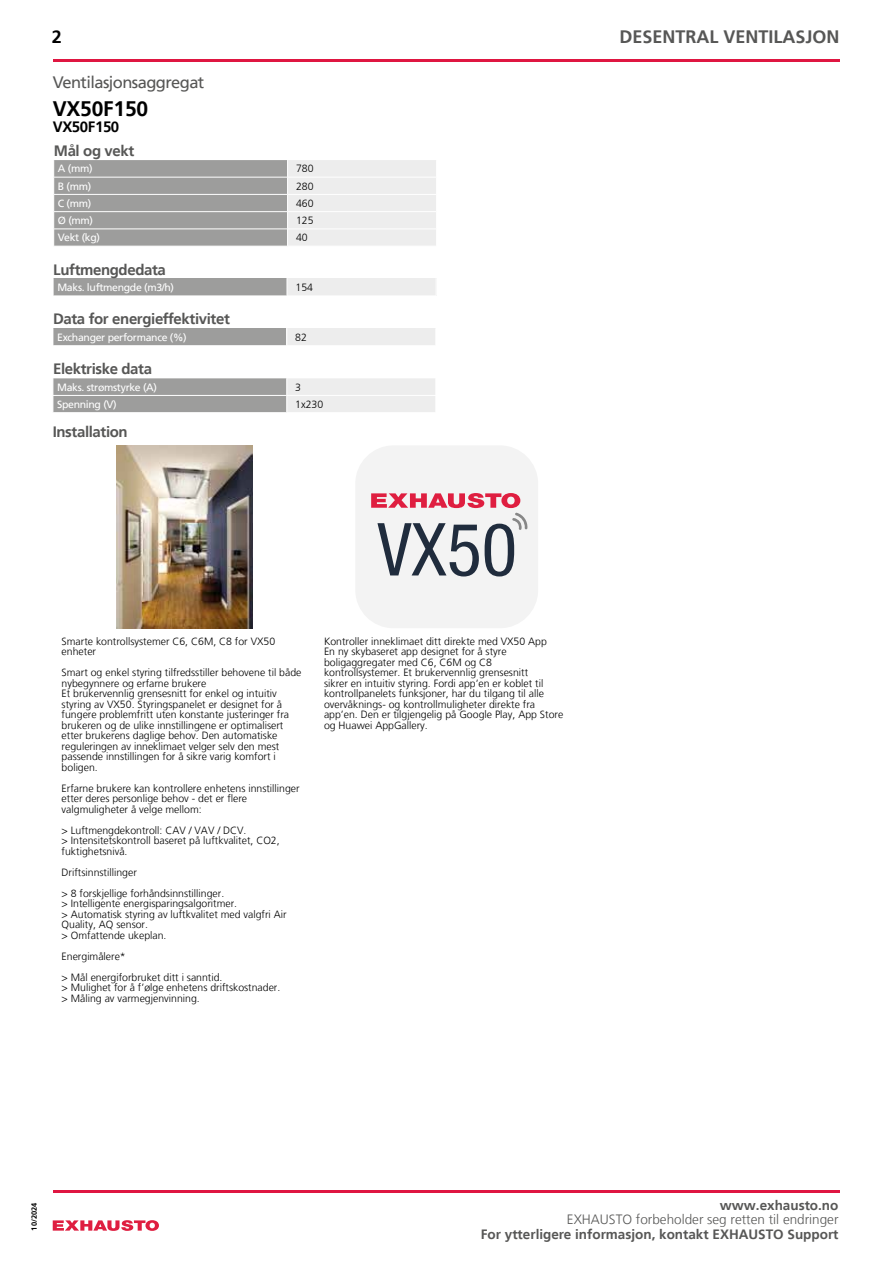
<style>
.page{position:relative;width:893px;height:1263px;background:#fff}
.page>*{position:absolute;margin:0;border:0;box-sizing:border-box;transform-origin:0 0}
.t1{font:condensed 73.2px "Helvetica Neue LT Std";color:#202c3d}
.t2{font:700 21px "Frutiger LT";letter-spacing:-.01em;color:#000}
.t3{font:700 18px "Frutiger LT";color:#575756}
.t4{font:700 18px "Frutiger LT";color:#000}
.t5{font:16.5px "Frutiger LT";letter-spacing:-.035em;color:#575756}
.t6{font:700 15px "Frutiger LT";letter-spacing:-.025em;color:#575756}
.t7{font:700 15px "Frutiger LT";letter-spacing:-.025em;color:#000}
.t8{font:700 13.5px "Frutiger LT";color:#575756}
.t9{font:300 13.5px "Frutiger LT";color:#575756}
.t10{font:300 10.5px/10.5px "Frutiger LT";color:#000}
.t11{font:10.5px "Frutiger LT";letter-spacing:-.03em;color:#fff}
.t12{font:700 7.5px "Frutiger LT";color:#000}
</style>
<div class="page">
<svg style="left:53px;top:1220px;width:106px;height:11px"></svg>
<hr style="left:53px;top:60px;width:786px;height:2px;background:#df1641">
<hr style="left:53px;top:1190px;width:786px;height:2px;background:#df1641">
<svg style="left:53px;top:160px;width:383px;height:86px;background:#bfbfbf"></svg>
<div style="left:53px;top:279px;width:234px;height:17px;background:#9d9d9c"></div>
<div style="left:287px;top:279px;width:149px;height:17px;background:#ededed"></div>
<svg style="left:53px;top:278px;width:1px;height:18px"></svg>
<div style="left:53px;top:329px;width:234px;height:17px;background:#9d9d9c"></div>
<div style="left:287px;top:329px;width:149px;height:17px;background:#ededed"></div>
<hr style="left:53px;top:345px;width:234px;height:1px;background:#fff">
<svg style="left:53px;top:328px;width:1px;height:17px"></svg>
<hr style="left:287px;top:345px;width:149px;height:1px;background:#fff">
<svg style="left:53px;top:378px;width:382px;height:35px;background:#bfbfbf"></svg>
<hr style="left:287px;top:412px;width:149px;height:1px;background:#fff">
<img style="left:116px;top:445px;width:136px;height:183px">
<div style="left:355px;top:445px;width:183px;height:183px;background:#f3f3f3;border-radius:38px"></div>
<svg style="left:371px;top:493px;width:157px;height:37px"></svg>
<h3 class="t4" style="left:52px;top:27px;width:12px">2</h3>
<h3 class="t5" style="left:53px;top:73px;width:153px">Ventilasjonsaggregat</h3>
<h2 class="t2" style="left:53px;top:96px;width:97px">VX50F150</h2>
<h3 class="t7" style="left:53px;top:118px;width:68px">VX50F150</h3>
<h3 class="t6" style="left:54px;top:142px;width:82px">Mål og vekt</h3>
<p class="t11" style="left:58px;top:163px;width:36px">A (mm)</p>
<p class="t10" style="left:296px;top:164px;width:19px">780</p>
<p class="t11" style="left:58px;top:180px;width:35px">B (mm)</p>
<p class="t10" style="left:296px;top:181px;width:19px">280</p>
<p class="t11" style="left:58px;top:197px;width:35px">C (mm)</p>
<p class="t10" style="left:296px;top:198px;width:19px">460</p>
<p class="t11" style="left:58px;top:214px;width:37px">Ø (mm)</p>
<p class="t10" style="left:296px;top:215px;width:19px">125</p>
<p class="t11" style="left:58px;top:232px;width:44px">Vekt (kg)</p>
<p class="t10" style="left:296px;top:233px;width:13px">40</p>
<h3 class="t6" style="left:53px;top:261px;width:114px">Luftmengdedata</h3>
<p class="t11" style="left:57px;top:281px;width:118px">Maks. luftmengde (m3/h)</p>
<p class="t10" style="left:295px;top:282px;width:19px">154</p>
<h3 class="t6" style="left:53px;top:310px;width:178px">Data for energieffektivitet</h3>
<p class="t11" style="left:57px;top:331px;width:131px">Exchanger performance (%)</p>
<p class="t10" style="left:295px;top:332px;width:13px">82</p>
<h3 class="t6" style="left:53px;top:360px;width:100px">Elektriske data</h3>
<p class="t11" style="left:57px;top:381px;width:101px">Maks. strømstyrke (A)</p>
<p class="t10" style="left:295px;top:382px;width:7px">3</p>
<p class="t11" style="left:57px;top:398px;width:61px">Spenning (V)</p>
<p class="t10" style="left:295px;top:399px;width:30px">1x230</p>
<h3 class="t6" style="left:53px;top:423px;width:77px">Installation</h3>
<h1 class="t1" style="left:378px;top:507px;width:141px">VX50</h1>
<p class="t10" style="left:62px;top:636px;width:215px">Smarte kontrollsystemer C6, C6M, C8 for VX50 enheter</p>
<p class="t10" style="left:62px;top:667px;width:241px">Smart og enkel styring tilfredsstiller behovene til både nybegynnere og erfarne brukere<br>Et brukervennlig grensesnitt for enkel og intuitiv styring av VX50. Styringspanelet er designet for å fungere problemfritt uten konstante justeringer fra brukeren og de ulike innstillingene er optimalisert etter brukerens daglige behov. Den automatiske reguleringen av inneklimaet velger selv den mest passende innstillingen for å sikre varig komfort i boligen.</p>
<p class="t10" style="left:62px;top:783px;width:240px">Erfarne brukere kan kontrollere enhetens innstillinger etter deres personlige behov - det er flere valgmuligheter å velge mellom:</p>
<p class="t10" style="left:62px;top:825px;width:220px">&gt; Luftmengdekontroll: CAV / VAV / DCV.<br>&gt; Intensitetskontroll baseret på luftkvalitet, CO2, fuktighetsnivå.</p>
<p class="t10" style="left:62px;top:862px;width:164px;line-height:21px">Driftsinnstillinger<br>&gt; 8 forskjellige forhåndsinnstillinger.</p>
<p class="t10" style="left:62px;top:898px;width:227px">&gt; Intelligente energisparingsalgoritmer.<br>&gt; Automatisk styring av luftkvalitet med valgfri Air Quality, AQ sensor.<br>&gt; Omfattende ukeplan.</p>
<p class="t10" style="left:62px;top:946px;width:162px;line-height:21px">Energimålere*<br>&gt; Mål energiforbruket ditt i sanntid.</p>
<p class="t10" style="left:62px;top:982px;width:220px">&gt; Mulighet for å f’ølge enhetens driftskostnader. &gt; Måling av varmegjenvinning.</p>
<p class="t10" style="left:324px;top:636px;width:241px">Kontroller inneklimaet ditt direkte med VX50 App<br>En ny skybaseret app designet for å styre boligaggregater med C6, C6M og C8 kontrollsystemer. Et brukervennlig grensesnitt<br>sikrer en intuitiv styring. Fordi app’en er koblet til kontrollpanelets funksjoner, har du tilgang til alle overvåknings- og kontrollmuligheter direkte fra app’en. Den er tilgjengelig på Google Play, App Store og Huawei AppGallery.</p>
<h3 class="t3" style="left:619px;top:27px;width:222px">DESENTRAL VENTILASJON</h3>
<p class="t12" style="left:30px;top:1230px;width:29px;rotate:-90deg">10/2024</p>
<p class="t8" style="left:720px;top:1198px;width:120px">www.exhausto.no</p>
<p class="t9" style="left:567px;top:1212px;width:273px">EXHAUSTO forbeholder seg retten til endringer</p>
<p class="t8" style="left:481px;top:1226px;width:359px">For ytterligere informasjon, kontakt EXHAUSTO Support</p>
</div>
